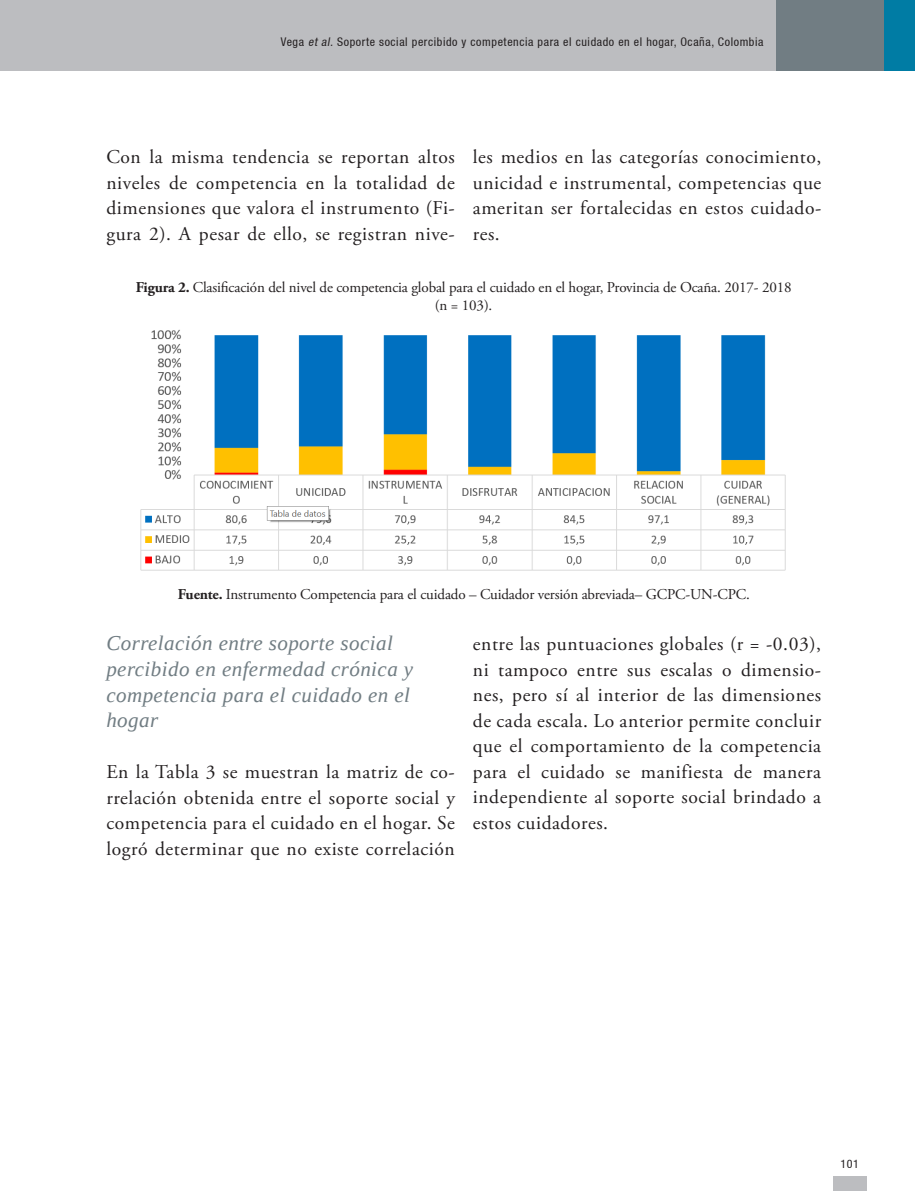
<style>
.page{position:relative;width:915px;height:1191px;background:#fff}
.page>*{position:absolute;margin:0;border:0;box-sizing:border-box;transform-origin:0 0}
.t1{font:italic 21px/25.5px "Liberation Serif";letter-spacing:.02em;color:#717d83}
.t2{font:19.5px/25.5px "Adobe Garamond Pro";letter-spacing:.03em;color:#231f20;text-align:justify}
.t3{font:15px "Adobe Garamond Pro";letter-spacing:-.01em;color:#231f20}
.t4{font:condensed 12px "Helvetica 57";letter-spacing:.05em;color:#231f20}
.s1{font-style:italic}
.s2{font-weight:700}
</style>
<div class="page">
<div style="left:832px;top:1175px;width:34px;height:16px;background:#bcbdc0"></div>
<div style="left:0;top:0;width:914px;height:71px;background:#bcbdc0"></div>
<div style="left:776px;top:0;width:138px;height:71px;background:#717d83"></div>
<div style="left:884px;top:0;width:30px;height:71px;background:#007ca4"></div>
<img style="left:140px;top:329px;width:646px;height:242px">
<p class="t4" style="left:280px;top:35px;width:484px">Vega <span class="s1">et al.</span> Soporte social percibido y competencia para el cuidado en el hogar, Ocaña, Colombia</p>
<p class="t2" style="left:106px;top:145px;width:350px">Con la misma tendencia se reportan altos niveles de competencia en la totalidad de dimensiones que valora el instrumento (Fi&shy;gura 2). A pesar de ello, se registran nive-</p>
<p class="t2" style="left:472px;top:145px;width:350px">les medios en las categorías conocimiento, unicidad e instrumental, competencias que ameritan ser fortalecidas en estos cuidado&shy;res.</p>
<p class="t3" style="left:136px;top:278px;width:657px"><span class="s2">Figura 2.</span> Clasificación del nivel de competencia global para el cuidado en el hogar, Provincia de Ocaña. 2017- 2018</p>
<p class="t3" style="left:435px;top:296px;width:59px">(n = 103).</p>
<p class="t3" style="left:178px;top:585px;width:573px"><span class="s2">Fuente.</span> Instrumento Competencia para el cuidado – Cuidador versión abreviada– GCPC-UN-CPC.</p>
<p class="t1" style="left:106px;top:630px;width:308px">Correlación entre soporte social percibido en enfermedad crónica y competencia para el cuidado en el hogar</p>
<p class="t2" style="left:106px;top:760px;width:350px">En la Tabla 3 se muestran la matriz de co&shy;rrelación obtenida entre el soporte social y competencia para el cuidado en el hogar. Se logró determinar que no existe correlación</p>
<p class="t2" style="left:472px;top:632px;width:349px">entre las puntuaciones globales (r = -0.03), ni tampoco entre sus escalas o dimensio&shy;nes, pero sí al interior de las dimensiones de cada escala. Lo anterior permite concluir que el comportamiento de la competencia para el cuidado se manifiesta de manera independiente al soporte social brindado a estos cuidadores.</p>
<p class="t4" style="left:840px;top:1156px;width:20px">101</p>
</div>
